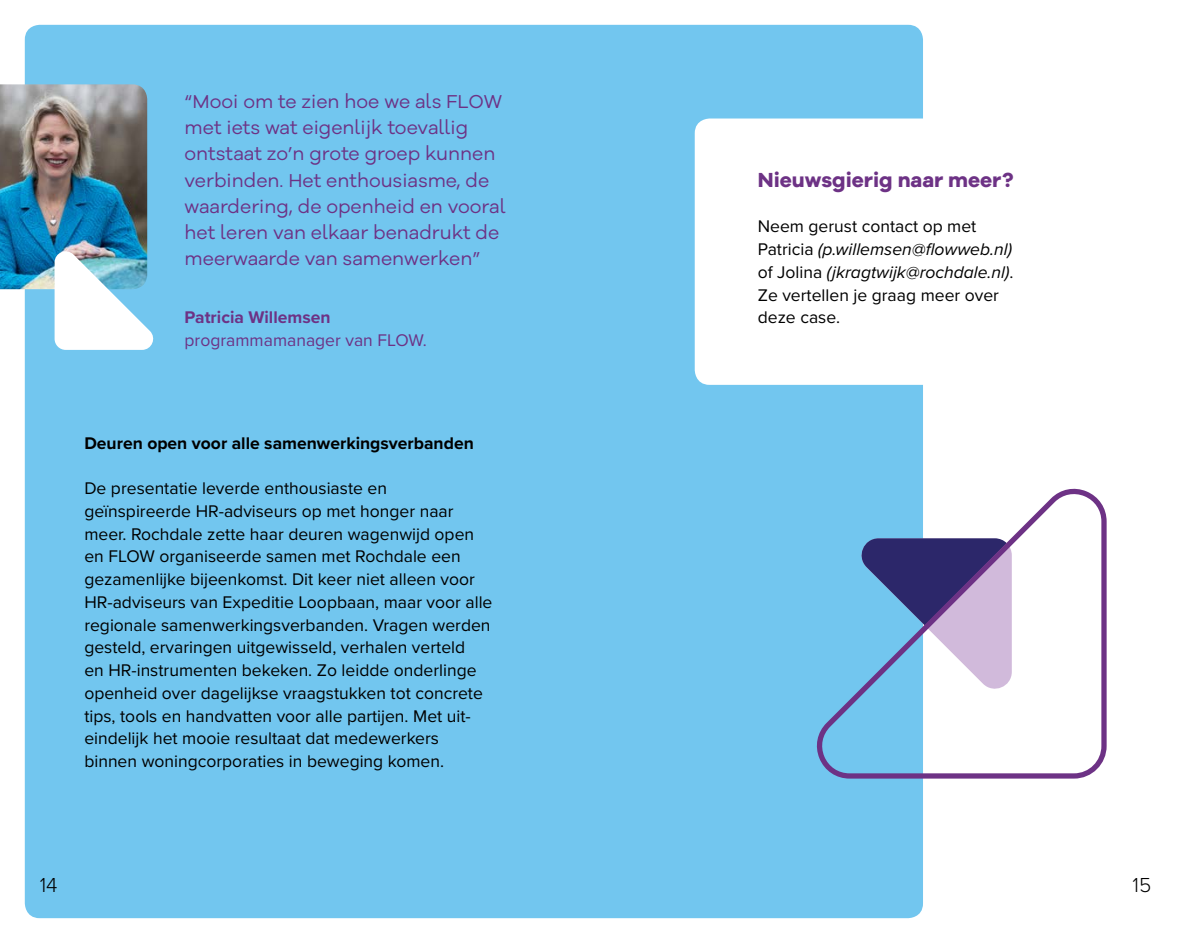
<style>
.page{position:relative;width:1191px;height:943px;background:#fff}
.page>*{position:absolute;margin:0;border:0;box-sizing:border-box;transform-origin:0 0}
.t1{font:700 21px "Galano Grotesque Alt";color:#6d3285}
.t2{font:300 21px "Proxima Nova";color:#000}
.t3{font:19.25px/26.2px "Galano Grotesque Alt";color:#6d3285}
.t4{font:17.5px/22.8px "Proxima Nova";color:#000}
.t5{font:700 17.5px "Proxima Nova";color:#000}
.t6{font:17.5px "Proxima Nova";color:#6d3285}
.t7{font:700 17.5px "Proxima Nova";color:#6d3285}
.s1{font-style:italic}
</style>
<div class="page">
<div style="left:25px;top:25px;width:898px;height:893px;background:#72c6ef;border-radius:15px"></div>
<img style="left:0;top:84px;width:147px;height:205px">
<div style="left:694px;top:118px;width:405px;height:267px;background:#fff;border-radius:15px"></div>
<svg style="left:55px;top:247px;width:99px;height:103px;background:#c4e1ec"></svg>
<svg style="left:816px;top:489px;width:291px;height:290px"></svg>
<p class="t3" style="left:185px;top:88px;width:323px">“Mooi om te zien hoe we als FLOW met iets wat eigenlijk toevallig ontstaat zo’n grote groep kunnen verbinden. Het enthousiasme, de waardering, de openheid en vooral het leren van elkaar benadrukt de meerwaarde van samenwerken”</p>
<p class="t7" style="left:185px;top:304px;width:147px">Patricia Willemsen</p>
<p class="t6" style="left:185px;top:327px;width:244px">programmamanager van FLOW.</p>
<p class="t5" style="left:84px;top:429px;width:391px">Deuren open voor alle samenwerkingsverbanden</p>
<p class="t4" style="left:84px;top:476px;width:409px">De presentatie leverde enthousiaste en geïnspireerde HR-adviseurs op met honger naar meer. Rochdale zette haar deuren wagenwijd open en FLOW organiseerde samen met Rochdale een gezamenlijke bijeenkomst. Dit keer niet alleen voor HR-adviseurs van Expeditie Loopbaan, maar voor alle regionale samenwerkingsverbanden. Vragen werden gesteld, ervaringen uitgewisseld, verhalen verteld<br>en HR-instrumenten bekeken. Zo leidde onderlinge openheid over dagelijkse vraagstukken tot concrete tips, tools en handvatten voor alle partijen. Met uit&shy;eindelijk het mooie resultaat dat medewerkers binnen woningcorporaties in beweging komen.</p>
<p class="t2" style="left:40px;top:869px;width:19px">14</p>
<p class="t1" style="left:758px;top:166px;width:257px">Nieuwsgierig naar meer?</p>
<p class="t4" style="left:758px;top:214px;width:257px">Neem gerust contact op met<br>Patricia <span class="s1">(p.willemsen@flowweb.nl) </span>of Jolina <span class="s1">(jkragtwijk@rochdale.nl)</span>.<br>Ze vertellen je graag meer over deze case.</p>
<p class="t2" style="left:1132px;top:869px;width:20px">15</p>
</div>
